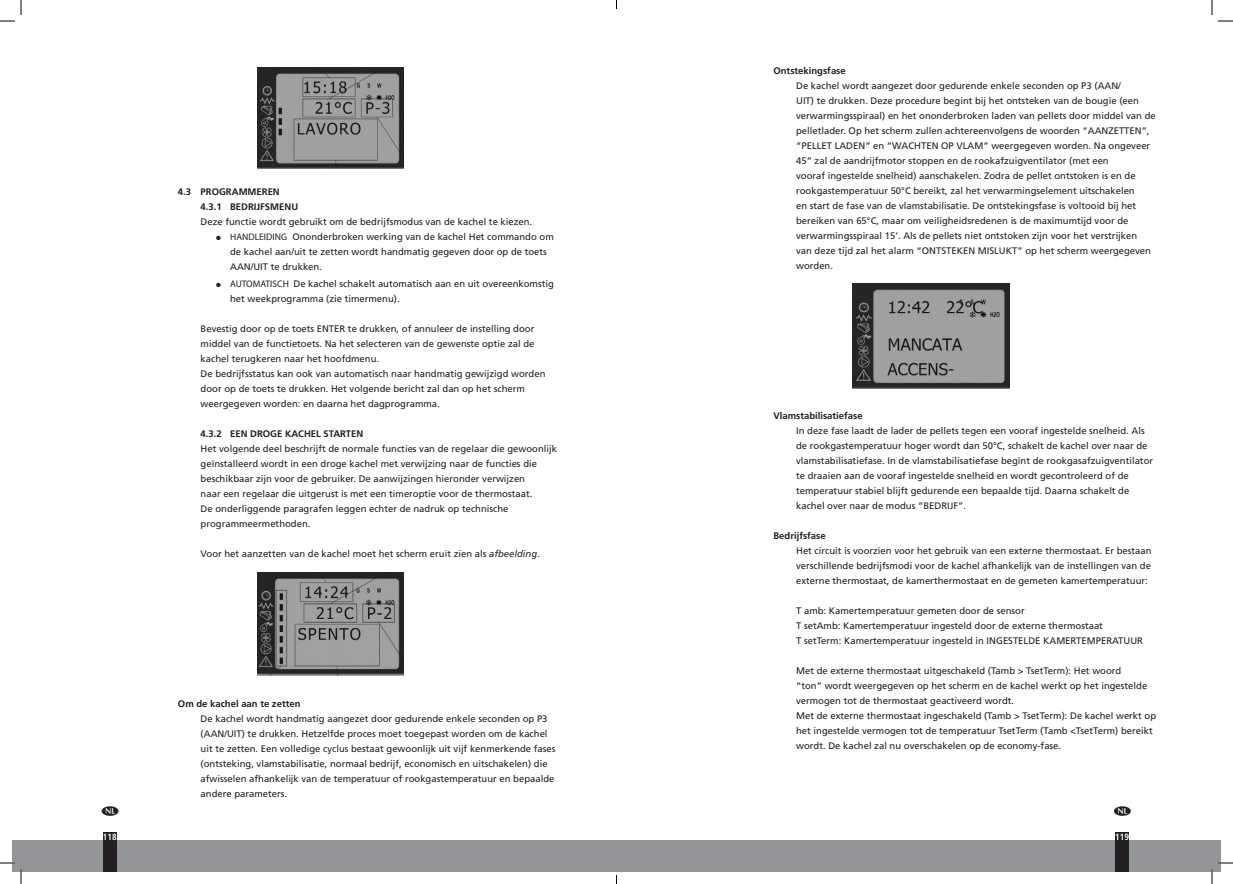
<style>
.page{position:relative;width:1233px;height:884px;background:#fff}
.page>*{position:absolute;margin:0;border:0;box-sizing:border-box;transform-origin:0 0}
.Subkop{font:9.5px/15px "Frutiger LT Std";color:#231f20}
.Subkop-2{font:700 9.5px "Frutiger LT Std";color:#231f20}
.t1{font:700 condensed 9px "Frutiger LT Std";color:#fff}
.s1{font-family:"Myriad Pro"}
.s2{font-style:italic}
</style>
<div class="page">
<div style="left:12px;top:840px;width:604px;height:31px;background:#939598"></div>
<div style="left:103px;top:832px;width:13px;height:39px;background:#231f20"></div>
<div style="left:616px;top:840px;width:604px;height:31px;background:#939598"></div>
<div style="left:1115px;top:832px;width:13px;height:39px;background:#231f20"></div>
<img style="left:257px;top:67px;width:146px;height:101px">
<img style="left:257px;top:572px;width:147px;height:103px">
<img style="left:853px;top:284px;width:156px;height:105px">
<svg style="left:1218px;top:20px;width:15px;height:2px"></svg>
<svg style="left:1218px;top:862px;width:15px;height:2px"></svg>
<svg style="left:0;top:0;width:22px;height:22px"></svg>
<svg style="left:0;top:862px;width:22px;height:22px"></svg>
<svg style="left:1211px;top:0;width:1px;height:15px"></svg>
<svg style="left:1211px;top:869px;width:1px;height:15px"></svg>
<p class="Subkop-2" style="left:178px;top:186px;width:103px">4.3 PROGRAMMEREN</p>
<p class="Subkop-2" style="left:201px;top:201px;width:99px">4.3.1 BEDRIJFSMENU</p>
<p class="Subkop" style="left:201px;top:214px;width:333px">Deze functie wordt gebruikt om de bedrijfsmodus van de kachel te kiezen.</p>
<p class="Subkop" style="left:230px;top:229px;width:325px;text-indent:-14px">● <span class="s1">HANDLEIDING</span> Ononderbroken werking van de kachel Het commando om de kachel aan/uit te zetten wordt handmatig gegeven door op de toets<br>AAN/UIT te drukken.</p>
<p class="Subkop" style="left:230px;top:277px;width:325px;text-indent:-14px">● <span class="s1">AUTOMATISCH</span> De kachel schakelt automatisch aan en uit overeenkomstig het weekprogramma (zie timermenu).</p>
<p class="Subkop" style="left:201px;top:322px;width:335px;text-align:justify">Bevestig door op de toets ENTER te drukken, of annuleer de instelling door middel van de functietoets. Na het selecteren van de gewenste optie zal de kachel terugkeren naar het hoofdmenu.</p>
<p class="Subkop" style="left:201px;top:367px;width:346px">De bedrijfsstatus kan ook van automatisch naar handmatig gewijzigd worden door op de toets te drukken. Het volgende bericht zal dan op het scherm weergegeven worden: en daarna het dagprogramma.</p>
<p class="Subkop-2" style="left:201px;top:428px;width:164px">4.3.2 EEN DROGE KACHEL STARTEN</p>
<p class="Subkop" style="left:201px;top:442px;width:358px">Het volgende deel beschrijft de normale functies van de regelaar die gewoonlijk geïnstalleerd wordt in een droge kachel met verwijzing naar de functies die beschikbaar zijn voor de gebruiker. De aanwijzingen hieronder verwijzen<br>naar een regelaar die uitgerust is met een timeroptie voor de thermostaat.<br>De onderliggende paragrafen leggen echter de nadruk op technische programmeermethoden.</p>
<p class="Subkop" style="left:201px;top:547px;width:341px">Voor het aanzetten van de kachel moet het scherm eruit zien als <span class="s2">afbeelding</span>.</p>
<p class="Subkop-2" style="left:178px;top:698px;width:124px">Om de kachel aan te zetten</p>
<p class="Subkop" style="left:201px;top:712px;width:356px">De kachel wordt handmatig aangezet door gedurende enkele seconden op P3 (AAN/UIT) te drukken. Hetzelfde proces moet toegepast worden om de kachel uit te zetten. Een volledige cyclus bestaat gewoonlijk uit vijf kenmerkende fases (ontsteking, vlamstabilisatie, normaal bedrijf, economisch en uitschakelen) die afwisselen afhankelijk van de temperatuur of rookgastemperatuur en bepaalde andere parameters.</p>
<p class="Subkop-2" style="left:773px;top:65px;width:74px">Ontstekingsfase</p>
<p class="Subkop" style="left:796px;top:78px;width:361px">De kachel wordt aangezet door gedurende enkele seconden op P3 (AAN/<br>UIT) te drukken. Deze procedure begint bij het ontsteken van de bougie (een verwarmingsspiraal) en het ononderbroken laden van pellets door middel van de pelletlader. Op het scherm zullen achtereenvolgens de woorden “AANZETTEN”, “PELLET LADEN” en “WACHTEN OP VLAM” weergegeven worden. Na ongeveer 45” zal de aandrijfmotor stoppen en de rookafzuigventilator (met een<br>vooraf ingestelde snelheid) aanschakelen. Zodra de pellet ontstoken is en de rookgastemperatuur 50°C bereikt, zal het verwarmingselement uitschakelen<br>en start de fase van de vlamstabilisatie. De ontstekingsfase is voltooid bij het bereiken van 65°C, maar om veiligheidsredenen is de maximumtijd voor de verwarmingsspiraal 15’. Als de pellets niet ontstoken zijn voor het verstrijken<br>van deze tijd zal het alarm “ONTSTEKEN MISLUKT” op het scherm weergegeven worden.</p>
<p class="Subkop-2" style="left:773px;top:410px;width:91px">Vlamstabilisatiefase</p>
<p class="Subkop" style="left:796px;top:423px;width:358px">In deze fase laadt de lader de pellets tegen een vooraf ingestelde snelheid. Als de rookgastemperatuur hoger wordt dan 50°C, schakelt de kachel over naar de vlamstabilisatiefase. In de vlamstabilisatiefase begint de rookgasafzuigventilator te draaien aan de vooraf ingestelde snelheid en wordt gecontroleerd of de temperatuur stabiel blijft gedurende een bepaalde tijd. Daarna schakelt de kachel over naar de modus “BEDRIJF”.</p>
<p class="Subkop-2" style="left:773px;top:530px;width:54px">Bedrijfsfase</p>
<p class="Subkop" style="left:796px;top:543px;width:357px;text-align:justify">Het circuit is voorzien voor het gebruik van een externe thermostaat. Er bestaan verschillende bedrijfsmodi voor de kachel afhankelijk van de instellingen van de externe thermostaat, de kamerthermostaat en de gemeten kamertemperatuur:</p>
<p class="Subkop" style="left:796px;top:603px;width:230px">T amb: Kamertemperatuur gemeten door de sensor</p>
<p class="Subkop" style="left:796px;top:618px;width:308px">T setAmb: Kamertemperatuur ingesteld door de externe thermostaat</p>
<p class="Subkop" style="left:796px;top:633px;width:348px">T setTerm: Kamertemperatuur ingesteld in INGESTELDE KAMERTEMPERATUUR</p>
<p class="Subkop" style="left:796px;top:663px;width:353px">Met de externe thermostaat uitgeschakeld (Tamb &gt; TsetTerm): Het woord “ton” wordt weergegeven op het scherm en de kachel werkt op het ingestelde vermogen tot de thermostaat geactiveerd wordt.</p>
<p class="Subkop" style="left:796px;top:708px;width:361px">Met de externe thermostaat ingeschakeld (Tamb &gt; TsetTerm): De kachel werkt op het ingestelde vermogen tot de temperatuur TsetTerm (Tamb &lt;TsetTerm) bereikt wordt. De kachel zal nu overschakelen op de economy-fase.</p>
<p class="t1" style="left:103px;top:832px;width:16px">118</p>
<p class="t1" style="left:1115px;top:832px;width:16px">119</p>
</div>
